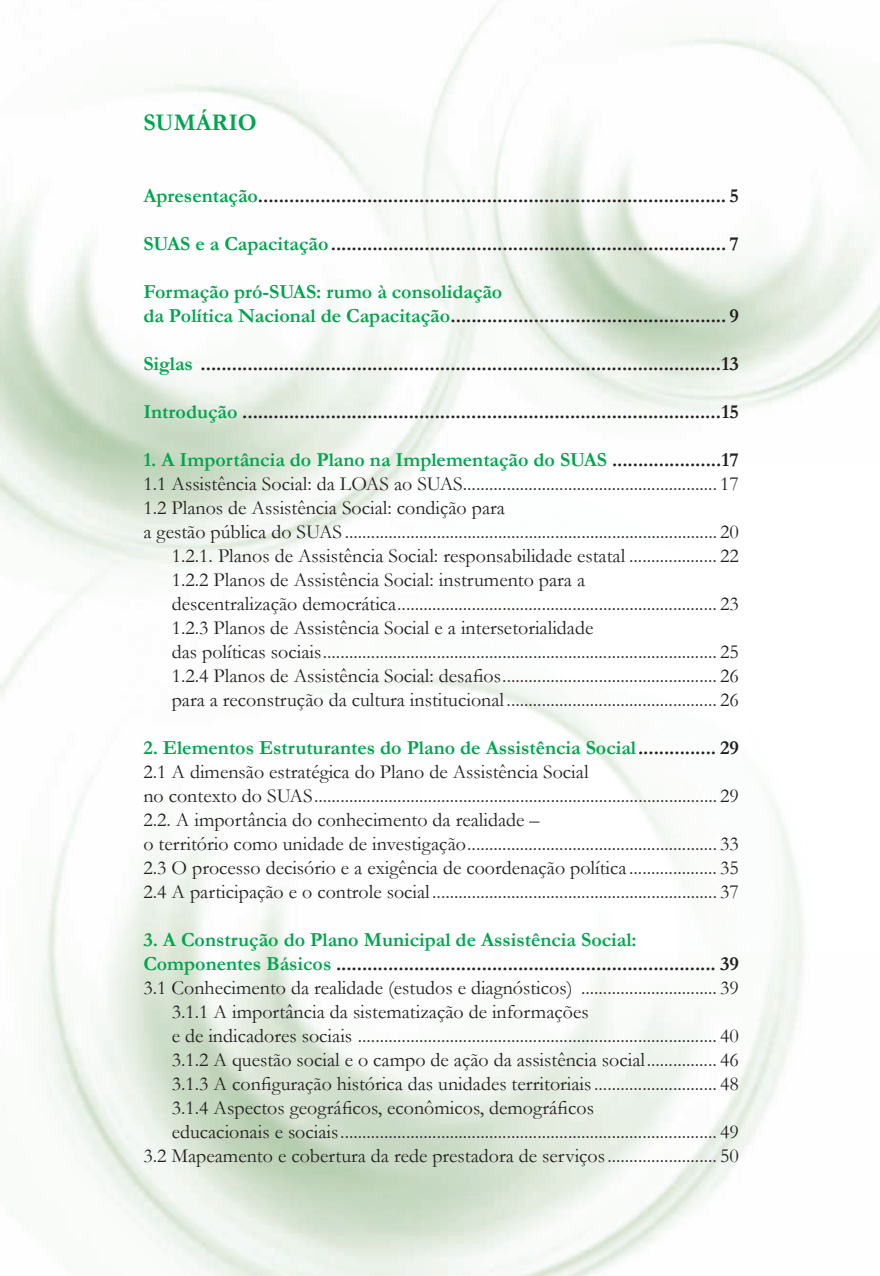
<style>
.page{position:relative;width:880px;height:1276px;background:#fff}
.page>*{position:absolute;margin:0;border:0;box-sizing:border-box;transform-origin:0 0}
.t1{font:700 24px "Garamond";color:#00a54f}
.t2{font:20px/24px "Garamond";color:#231f20}
.t3{font:700 20px "Garamond";color:#231f20}
.t4{font:700 20px/24px "Garamond";color:#00a54f}
.s1{color:#00a54f}
.s2{color:#231f20}
.s3{font-weight:700;color:#00a54f}
.s4{font-weight:700}
</style>
<div class="page">
<p class="t1" style="left:143px;top:106px;width:115px">SUMÁRIO</p>
<p class="t3" style="left:143px;top:182px;width:597px"><span class="s1">Apresentação</span>.......................................................................................... 5</p>
<p class="t3" style="left:143px;top:230px;width:597px"><span class="s1">SUAS e a Capacitação</span> ............................................................................ 7</p>
<p class="t4" style="left:143px;top:279px;width:597px">Formação pró-SUAS: rumo à consolidação<br>da Política Nacional de Capacitação <span class="s2">..................................................... 9</span></p>
<p class="t3" style="left:143px;top:350px;width:597px"><span class="s1">Siglas</span> ....................................................................................................13</p>
<p class="t3" style="left:143px;top:398px;width:597px"><span class="s1">Introdução</span> ............................................................................................15</p>
<p class="t4" style="left:143px;top:447px;width:597px">1. A Importância do Plano na Implementação do SUAS <span class="s2">.....................17</span></p>
<p class="t2" style="left:143px;top:471px;width:597px">1.1 Assistência Social: da LOAS ao SUAS .......................................................... 17</p>
<p class="t2" style="left:143px;top:495px;width:363px">1.2 Planos de Assistência Social: condição para</p>
<p class="t2" style="left:143px;top:519px;width:597px">a gestão pública do SUAS ..................................................................................... 20</p>
<p class="t2" style="left:172px;top:543px;width:568px">1.2.1. Planos de Assistência Social: responsabilidade estatal .................... 22</p>
<p class="t2" style="left:172px;top:567px;width:415px">1.2.2 Planos de Assistência Social: instrumento para a</p>
<p class="t2" style="left:172px;top:591px;width:568px">descentralização democrática ......................................................................... 23</p>
<p class="t2" style="left:172px;top:615px;width:423px">1.2.3 Planos de Assistência Social e a intersetorialidade</p>
<p class="t2" style="left:172px;top:639px;width:568px">das políticas sociais .......................................................................................... 25</p>
<p class="t2" style="left:172px;top:663px;width:568px">1.2.4 Planos de Assistência Social: desafios ................................................. 26</p>
<p class="t2" style="left:172px;top:687px;width:568px">para a reconstrução da cultura institucional ................................................ 26</p>
<p class="t2" style="left:143px;top:735px;width:597px"><span class="s3">2. Elementos Estruturantes do Plano de Assistência Social</span> <span class="s4">............... 29<br></span>2.1 A dimensão estratégica do Plano de Assistência Social<br>no contexto do SUAS ............................................................................................ 29<br>2.2. A importância do conhecimento da realidade –<br>o território como unidade de investigação ......................................................... 33<br>2.3 O processo decisório e a exigência de coordenação política .................... 35<br>2.4 A participação e o controle social ................................................................. 37</p>
<p class="t4" style="left:143px;top:927px;width:495px">3. A Construção do Plano Municipal de Assistência Social:</p>
<p class="t3" style="left:143px;top:950px;width:597px"><span class="s1">Componentes Básicos</span> ......................................................................... 39</p>
<p class="t2" style="left:143px;top:975px;width:597px">3.1 Conhecimento da realidade (estudos e diagnósticos) ............................... 39</p>
<p class="t2" style="left:172px;top:999px;width:418px">3.1.1 A importância da sistematização de informações</p>
<p class="t2" style="left:172px;top:1023px;width:568px">e de indicadores sociais .................................................................................. 40</p>
<p class="t2" style="left:172px;top:1047px;width:568px">3.1.2 A questão social e o campo de ação da assistência social ................ 46</p>
<p class="t2" style="left:172px;top:1071px;width:568px">3.1.3 A configuração histórica das unidades territoriais ............................ 48</p>
<p class="t2" style="left:172px;top:1095px;width:424px">3.1.4 Aspectos geográficos, econômicos, demográficos</p>
<p class="t2" style="left:172px;top:1119px;width:568px">educacionais e sociais ...................................................................................... 49</p>
<p class="t2" style="left:143px;top:1143px;width:597px">3.2 Mapeamento e cobertura da rede prestadora de serviços ......................... 50</p>
</div>
